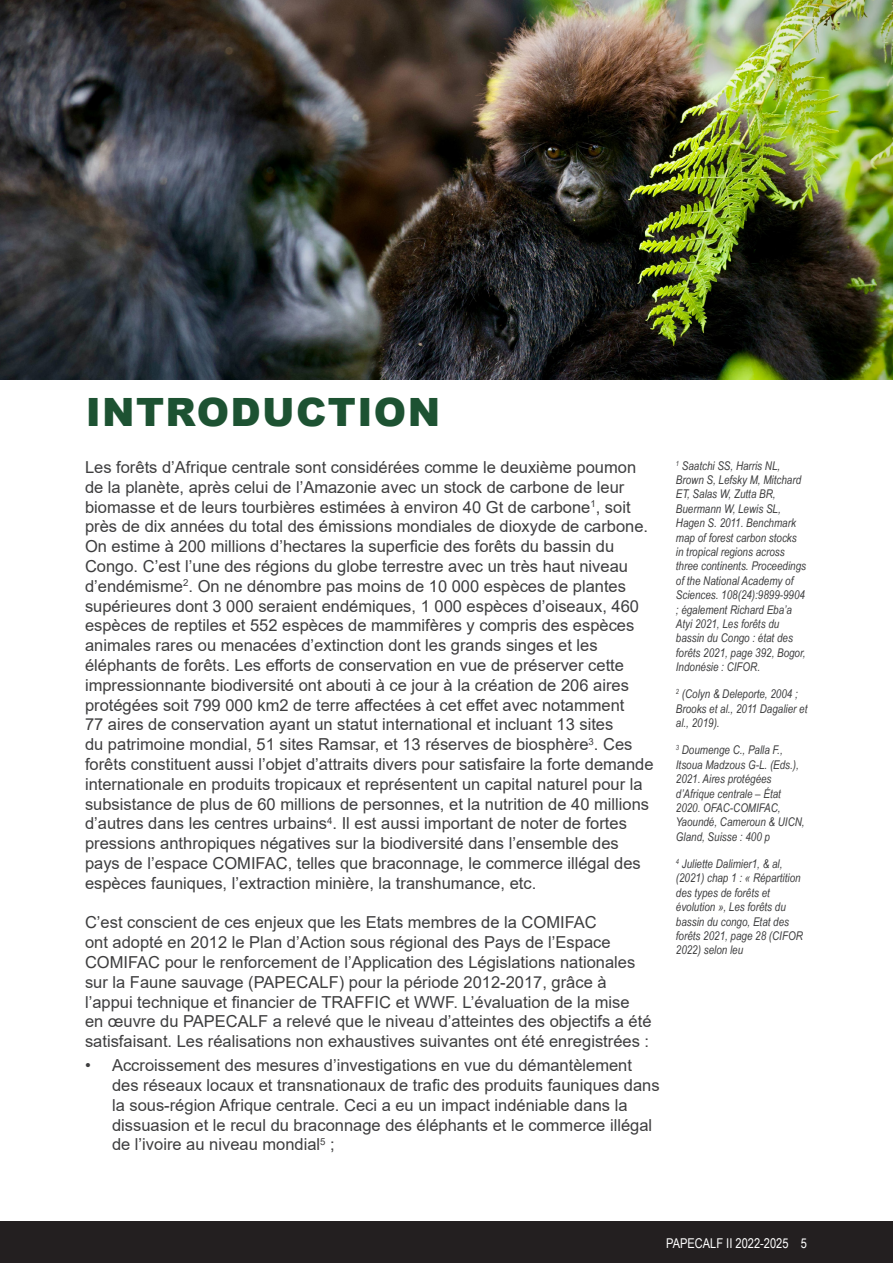
<style>
.page{position:relative;width:893px;height:1263px;background:#fff}
.page>*{position:absolute;margin:0;border:0;box-sizing:border-box;transform-origin:0 0}
.t1{font:900 39px "Arial";letter-spacing:.035em;color:#1d5232}
.t2{font:16.5px/19.8px "Arial";color:#3e3e3f}
.t3{font:13.5px "Arial Narrow";color:#fff}
.t4{font:italic 12px/14.4px "Arial Narrow";color:#3e3e3f}
</style>
<div class="page">
<div style="left:0;top:1221px;width:893px;height:42px;background:#231f20"></div>
<img style="left:0;top:0;width:893px;height:379px">
<p class="t1" style="left:86px;top:384px;width:356px">INTRODUCTION</p>
<p class="t2" style="left:85px;top:457px;width:570px">Les forêts d’Afrique centrale sont considérées comme le deuxième poumon de la planète, après celui de l’Amazonie avec un stock de carbone de leur biomasse et de leurs tourbières estimées à environ 40 Gt de carbone<sup>1</sup>, soit près de dix années du total des émissions mondiales de dioxyde de carbone.<br>On estime à 200 millions d’hectares la superficie des forêts du bassin du Congo. C’est l’une des régions du globe terrestre avec un très haut niveau d’endémisme<sup>2</sup>. On ne dénombre pas moins de 10 000 espèces de plantes supérieures dont 3 000 seraient endémiques, 1 000 espèces d’oiseaux, 460 espèces de reptiles et 552 espèces de mammifères y compris des espèces animales rares ou menacées d’extinction dont les grands singes et les éléphants de forêts. Les efforts de conservation en vue de préserver cette impressionnante biodiversité ont abouti à ce jour à la création de 206 aires protégées soit 799 000 km2 de terre affectées à cet effet avec notamment<br>77 aires de conservation ayant un statut international et incluant 13 sites<br>du patrimoine mondial, 51 sites Ramsar, et 13 réserves de biosphère<sup>3</sup>. Ces forêts constituent aussi l’objet d’attraits divers pour satisfaire la forte demande internationale en produits tropicaux et représentent un capital naturel pour la subsistance de plus de 60 millions de personnes, et la nutrition de 40 millions d’autres dans les centres urbains<sup>4</sup>. Il est aussi important de noter de fortes pressions anthropiques négatives sur la biodiversité dans l’ensemble des pays de l’espace COMIFAC, telles que braconnage, le commerce illégal des espèces fauniques, l’extraction minière, la transhumance, etc.</p>
<p class="t2" style="left:85px;top:912px;width:568px">C’est conscient de ces enjeux que les Etats membres de la COMIFAC<br>ont adopté en 2012 le Plan d’Action sous régional des Pays de l’Espace COMIFAC pour le renforcement de l’Application des Législations nationales sur la Faune sauvage (PAPECALF) pour la période 2012-2017, grâce à l’appui technique et financier de TRAFFIC et WWF. L’évaluation de la mise en œuvre du PAPECALF a relevé que le niveau d’atteintes des objectifs a été satisfaisant. Les réalisations non exhaustives suivantes ont été enregistrées :</p>
<p class="t2" style="left:112px;top:1055px;width:549px;text-indent:-27px">• Accroissement des mesures d’investigations en vue du démantèlement des réseaux locaux et transnationaux de trafic des produits fauniques dans la sous-région Afrique centrale. Ceci a eu un impact indéniable dans la dissuasion et le recul du braconnage des éléphants et le commerce illégal de l’ivoire au niveau mondial<sup>5</sup> ;</p>
<p class="t4" style="left:676px;top:458px;width:132px"><sup>1</sup> Saatchi SS, Harris NL,<br>Brown S, Lefsky M, Mitchard<br>ET, Salas W, Zutta BR,<br>Buermann W, Lewis SL,<br>Hagen S. 2011. Benchmark map of forest carbon stocks in tropical regions across three continents. Proceedings of the National Academy of<br>Sciences. 108(24):9899-9904 ; également Richard Eba’a<br>Atyi 2021, Les forêts du bassin du Congo : état des forêts 2021, page 392, Bogor,<br>Indonésie : CIFOR.</p>
<p class="t4" style="left:676px;top:687px;width:133px"><sup>2</sup> (Colyn &amp; Deleporte, 2004 ;<br>Brooks et al., 2011 Dagalier et al., 2019).</p>
<p class="t4" style="left:676px;top:743px;width:130px"><sup>3</sup> Doumenge C., Palla F.,<br>Itsoua Madzous G-L. (Eds.),<br>2021. Aires protégées d’Afrique centrale – État<br>2020. OFAC-COMIFAC,<br>Yaoundé, Cameroun &amp; UICN,<br>Gland, Suisse : 400 p</p>
<p class="t4" style="left:676px;top:856px;width:128px"><sup>4</sup> Juliette Dalimier1, &amp; al, (2021) chap 1 : « Répartition des types de forêts et évolution », Les forêts du bassin du congo, Etat des forêts 2021, page 28 (CIFOR<br>2022) selon leu</p>
<p class="t3" style="left:666px;top:1233px;width:142px">PAPECALF II 2022-2025 5</p>
</div>
